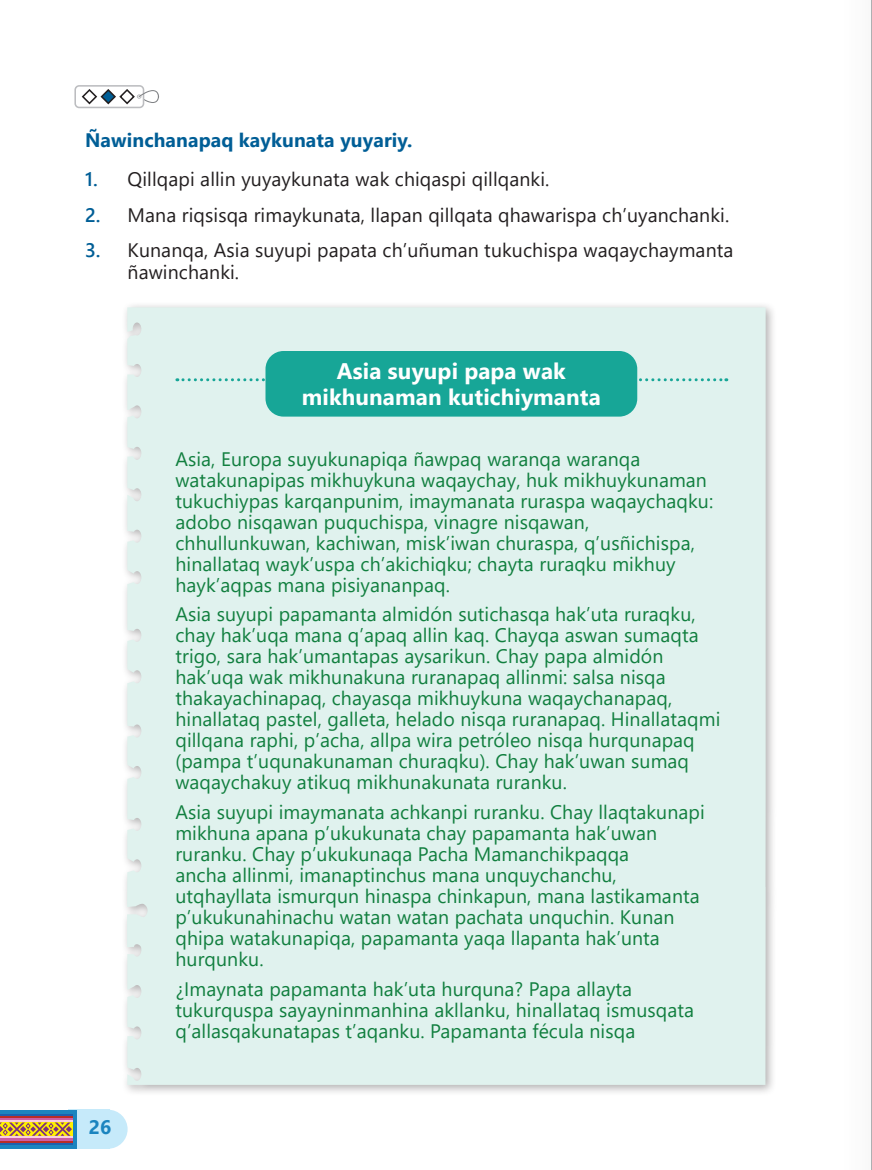
<style>
.page{position:relative;width:872px;height:1170px;background:#fff}
.page>*{position:absolute;margin:0;border:0;box-sizing:border-box;transform-origin:0 0}
.t1{font:700 22.5px/25.5px "Segoe UI";letter-spacing:.005em;color:#fff;text-align:center}
.t2{font:19.5px/21px "Segoe UI";letter-spacing:.005em;color:#117f3f}
.t3{font:19.5px/22.5px "Segoe UI";letter-spacing:.005em;color:#231f20}
.t4{font:700 19.5px "Segoe UI";letter-spacing:.005em;color:#005e96}
.t5{font:700 19.5px "Segoe UI";color:#1a84bf}
.s1{font-weight:600;color:#005e96}
</style>
<div class="page">
<div style="left:841px;top:0;width:31px;height:1169px;background:#fbfbfb"></div>
<hr style="left:871px;top:0;width:1px;height:1169px;background:#97999c">
<div style="left:68px;top:1109px;width:41px;height:39px;background:#c6eafa"></div>
<div style="left:89px;top:1109px;width:39px;height:39px;background:#c6eafa;border-radius:50%"></div>
<svg style="left:0;top:1110px;width:76px;height:38px"></svg>
<hr style="left:0;top:1113px;width:72px;height:2px;background:#1b60ae">
<hr style="left:0;top:1142px;width:72px;height:2px;background:#1b60ae">
<hr style="left:0;top:1115px;width:72px;height:3px;background:#b82c28">
<hr style="left:0;top:1139px;width:72px;height:3px;background:#b82c28">
<hr style="left:0;top:1118px;width:72px;height:2px;background:#ca5da3">
<hr style="left:0;top:1137px;width:72px;height:2px;background:#ca5da3">
<hr style="left:0;top:1120px;width:72px;height:2px;background:#f9cdde">
<hr style="left:0;top:1135px;width:72px;height:2px;background:#f9cdde">
<svg style="left:0;top:1122px;width:72px;height:13px"></svg>
<div style="left:74px;top:85px;width:70px;height:23px;border:2px solid #bcbdc0;border-radius:4px"></div>
<svg style="left:81px;top:88px;width:78px;height:17px"></svg>
<div style="left:121px;top:301px;width:656px;height:795px;background:#231f20;opacity:.35"></div>
<div style="left:127px;top:307px;width:638px;height:777px;background:#e0f2ee"></div>
<svg style="left:177px;top:378px;width:550px;height:3px"></svg>
<div style="left:265px;top:351px;width:372px;height:65px;background:#17a697;border-radius:18px"></div>
<p class="t4" style="left:85px;top:121px;width:329px">Ñawinchanapaq kaykunata yuyariy.</p>
<p class="t3" style="left:85px;top:166px;width:466px"><span class="s1">1.</span> Qillqapi allin yuyaykunata wak chiqaspi qillqanki.</p>
<p class="t3" style="left:85px;top:202px;width:645px"><span class="s1">2.</span> Mana riqsisqa rimaykunata, llapan qillqata qhawarispa ch’uyanchanki.</p>
<p class="t3" style="left:128px;top:237px;width:607px;text-indent:-43px"><span class="s1">3.</span> Kunanqa, Asia suyupi papata ch’uñuman tukuchispa waqaychaymanta ñawinchanki.</p>
<p class="t1" style="left:302px;top:357px;width:300px">Asia suyupi papa wak mikhunaman kutichiymanta</p>
<p class="t5" style="left:89px;top:1108px;width:24px">26</p>
<p class="t2" style="left:175px;top:446px;width:539px">Asia, Europa suyukunapiqa ñawpaq waranqa waranqa watakunapipas mikhuykuna waqaychay, huk mikhuykunaman tukuchiypas karqanpunim, imaymanata ruraspa waqaychaqku: adobo nisqawan puquchispa, vinagre nisqawan, chhullunkuwan, kachiwan, misk’iwan churaspa, q’usñichispa, hinallataq wayk’uspa ch’akichiqku; chayta ruraqku mikhuy hayk’aqpas mana pisiyananpaq.</p>
<p class="t2" style="left:175px;top:602px;width:546px">Asia suyupi papamanta almidón sutichasqa hak’uta ruraqku, chay hak’uqa mana q’apaq allin kaq. Chayqa aswan sumaqta trigo, sara hak’umantapas aysarikun. Chay papa almidón hak’uqa wak mikhunakuna ruranapaq allinmi: salsa nisqa thakayachinapaq, chayasqa mikhuykuna waqaychanapaq, hinallataq pastel, galleta, helado nisqa ruranapaq. Hinallataqmi qillqana raphi, p’acha, allpa wira petróleo nisqa hurqunapaq (pampa t’uqunakunaman churaqku). Chay hak’uwan sumaq waqaychakuy atikuq mikhunakunata ruranku.</p>
<p class="t2" style="left:175px;top:799px;width:531px">Asia suyupi imaymanata achkanpi ruranku. Chay llaqtakunapi mikhuna apana p’ukukunata chay papamanta hak’uwan ruranku. Chay p’ukukunaqa Pacha Mamanchikpaqqa<br>ancha allinmi, imanaptinchus mana unquychanchu, utqhayllata ismurqun hinaspa chinkapun, mana lastikamanta p’ukukunahinachu watan watan pachata unquchin. Kunan qhipa watakunapiqa, papamanta yaqa llapanta hak’unta hurqunku.</p>
<p class="t2" style="left:175px;top:976px;width:520px">¿Imaynata papamanta hak’uta hurquna? Papa allayta tukurquspa sayayninmanhina akllanku, hinallataq ismusqata q’allasqakunatapas t’aqanku. Papamanta fécula nisqa</p>
</div>
